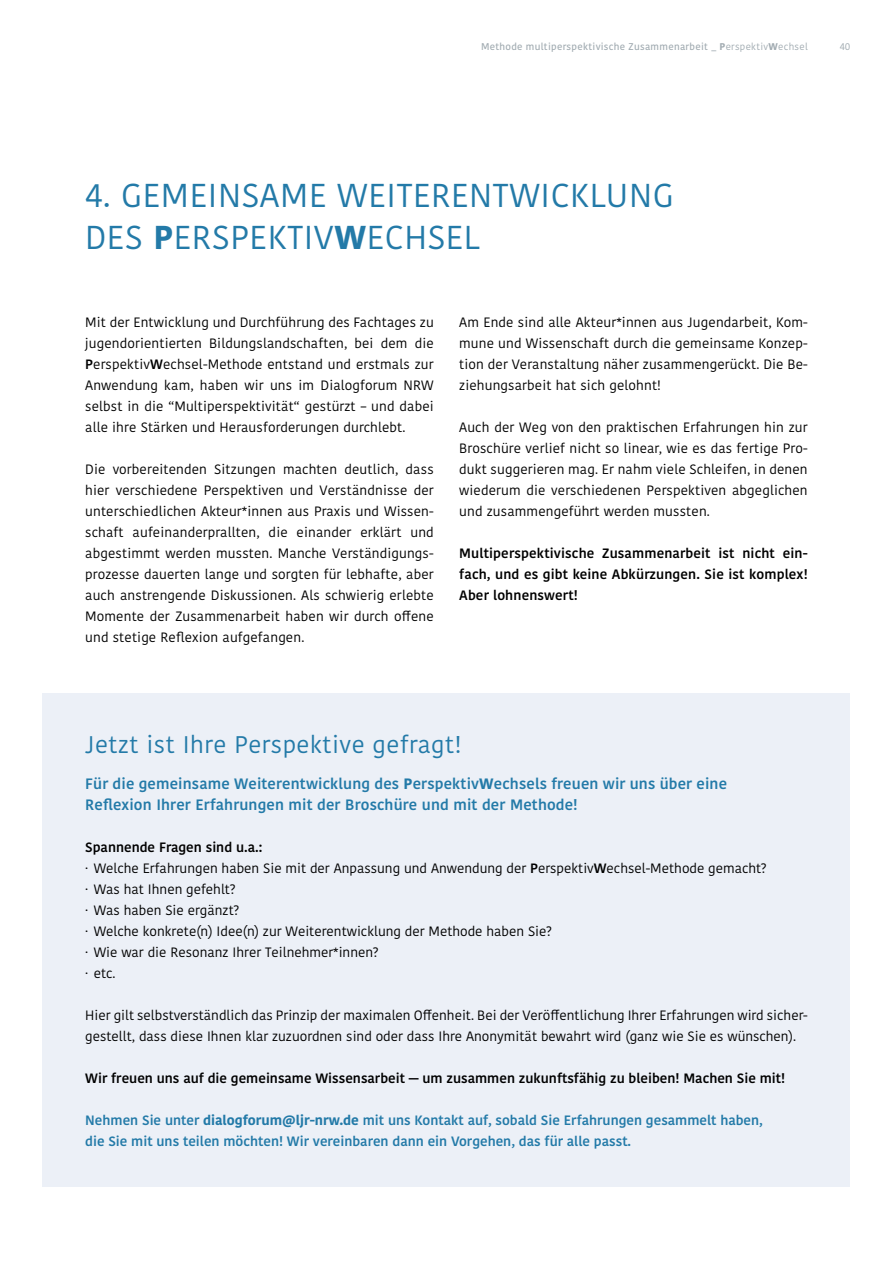
<style>
.page{position:relative;width:893px;height:1263px;background:#fff}
.page>*{position:absolute;margin:0;border:0;box-sizing:border-box;transform-origin:0 0}
.t1{font:33px "Kohinoor Bangla";letter-spacing:.02em;color:#237aa8}
.t2{font:24px "Kohinoor Bangla";letter-spacing:.02em;color:#237aa8}
.t3{font:600 15px/21px "Kohinoor Bangla";letter-spacing:.01em;color:#237aa8}
.t4{font:13.5px/21px "Kohinoor Bangla";color:#000;text-align:justify}
.t5{font:600 13.5px/21px "Kohinoor Bangla";color:#000;text-align:justify}
.t6{font:600 13.5px "Kohinoor Bangla";color:#237aa8}
.t7{font:500 9.75px "Kohinoor Bangla";letter-spacing:.03em;color:#a1abb1}
.t8{font:9.75px "Kohinoor Bangla";color:#a1abb1}
.s1{font-weight:700}
.s2{font-weight:400}
.s3{font-weight:600}
</style>
<div class="page">
<div style="left:43px;top:693px;width:807px;height:493px;background:#ecf0f7"></div>
<p class="t7" style="left:481px;top:39px;width:328px">Methode multiperspektivische Zusammenarbeit _ <span class="s1">P</span><span class="s2">erspektiv</span><span class="s1">W</span><span class="s2">echsel</span></p>
<p class="t8" style="left:840px;top:39px;width:12px">40</p>
<p class="t1" style="left:85px;top:170px;width:590px">4. GEMEINSAME WEITERENTWICKLUNG</p>
<p class="t1" style="left:85px;top:212px;width:397px">DES <span class="s1">P</span>ERSPEKTIV<span class="s1">W</span>ECHSEL</p>
<p class="t4" style="left:85px;top:312px;width:350px">Mit der Entwicklung und Durchführung des Fachtages zu jugendorientierten Bildungslandschaften, bei dem die <span class="s3">P</span>erspektiv<span class="s3">W</span>echsel-Methode entstand und erstmals zur Anwendung kam, haben wir uns im Dialogforum NRW selbst in die “Multiperspektivität“ gestürzt – und dabei alle ihre Stärken und Herausforderungen durchlebt.</p>
<p class="t4" style="left:85px;top:459px;width:350px">Die vorbereitenden Sitzungen machten deutlich, dass hier verschiedene Perspektiven und Verständnisse der unterschiedlichen Akteur*innen aus Praxis und Wissen&shy;schaft aufeinanderprallten, die einander erklärt und abgestimmt werden mussten. Manche Verständigungs&shy;prozesse dauerten lange und sorgten für lebhafte, aber auch anstrengende Diskussionen. Als schwierig erlebte Momente der Zusammenarbeit haben wir durch offene und stetige Reflexion aufgefangen.</p>
<p class="t4" style="left:459px;top:312px;width:350px">Am Ende sind alle Akteur*innen aus Jugendarbeit, Kom&shy;mune und Wissenschaft durch die gemeinsame Konzep&shy;tion der Veranstaltung näher zusammengerückt. Die Be&shy;ziehungsarbeit hat sich gelohnt!</p>
<p class="t4" style="left:459px;top:417px;width:350px">Auch der Weg von den praktischen Erfahrungen hin zur Broschüre verlief nicht so linear, wie es das fertige Pro&shy;dukt suggerieren mag. Er nahm viele Schleifen, in denen wiederum die verschiedenen Perspektiven abgeglichen und zusammengeführt werden mussten.</p>
<p class="t5" style="left:459px;top:542px;width:350px">Multiperspektivische Zusammenarbeit ist nicht ein&shy;fach, und es gibt keine Abkürzungen. Sie ist komplex!<br>Aber lohnenswert!</p>
<p class="t2" style="left:85px;top:726px;width:378px">Jetzt ist Ihre Perspektive gefragt!</p>
<p class="t3" style="left:85px;top:773px;width:643px">Für die gemeinsame Weiterentwicklung des <span class="s1">P</span>erspektiv<span class="s1">W</span>echsels freuen wir uns über eine<br>Reflexion Ihrer Erfahrungen mit der Broschüre und mit der Methode!</p>
<p class="t5" style="left:85px;top:836px;width:179px">Spannende Fragen sind u.a.:</p>
<p class="t4" style="left:85px;top:858px;width:683px">· Welche Erfahrungen haben Sie mit der Anpassung und Anwendung der <span class="s3">P</span>erspektiv<span class="s3">W</span>echsel-Methode gemacht?</p>
<p class="t4" style="left:85px;top:879px;width:152px">· Was hat Ihnen gefehlt?</p>
<p class="t4" style="left:85px;top:900px;width:155px">· Was haben Sie ergänzt?</p>
<p class="t4" style="left:85px;top:921px;width:468px">· Welche konkrete(n) Idee(n) zur Weiterentwicklung der Methode haben Sie?</p>
<p class="t4" style="left:85px;top:942px;width:295px">· Wie war die Resonanz Ihrer Teilnehmer*innen?</p>
<p class="t4" style="left:85px;top:963px;width:32px">· etc.</p>
<p class="t4" style="left:85px;top:1005px;width:724px">Hier gilt selbstverständlich das Prinzip der maximalen Offenheit. Bei der Veröffentlichung Ihrer Erfahrungen wird sicher&shy;gestellt, dass diese Ihnen klar zuzuordnen sind oder dass Ihre Anonymität bewahrt wird (ganz wie Sie es wünschen).</p>
<p class="t5" style="left:85px;top:1067px;width:701px">Wir freuen uns auf die gemeinsame Wissensarbeit — um zusammen zukunftsfähig zu bleiben! Machen Sie mit!</p>
<p class="t6" style="left:85px;top:1109px;width:679px">Nehmen Sie unter <span class="s1">dialogforum@ljr-nrw.de</span> mit uns Kontakt auf, sobald Sie Erfahrungen gesammelt haben,</p>
<p class="t6" style="left:85px;top:1130px;width:547px">die Sie mit uns teilen möchten! Wir vereinbaren dann ein Vorgehen, das für alle passt.</p>
</div>
